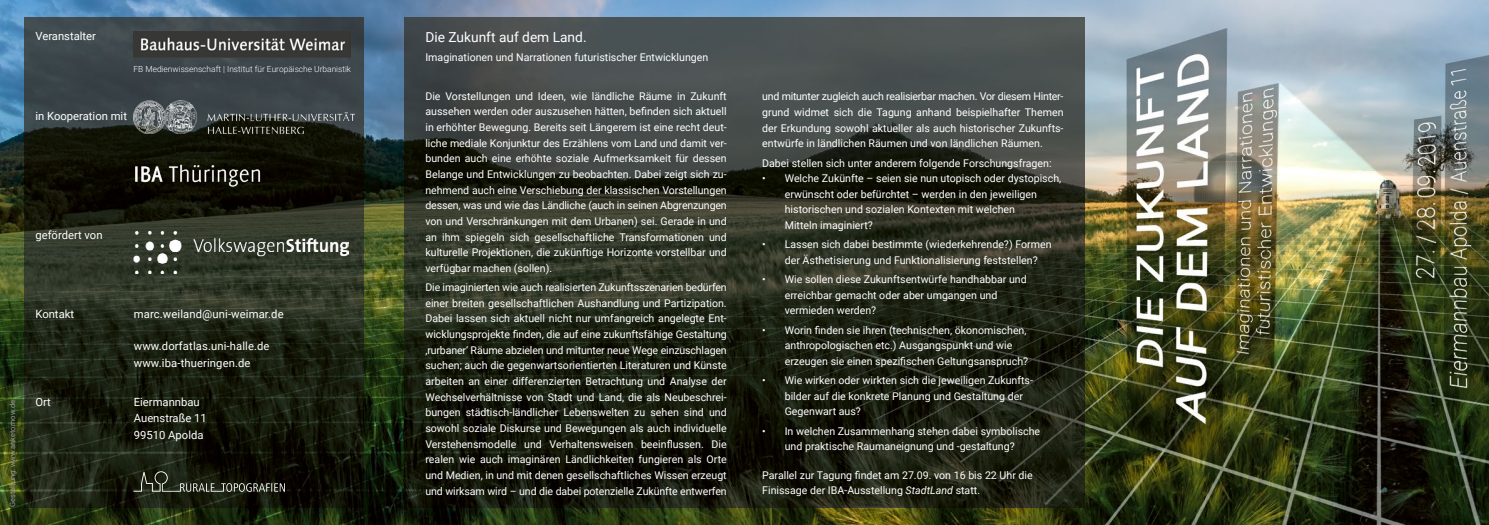
<style>
.page{position:relative;width:1489px;height:525px;background:#fff}
.page>*{position:absolute;margin:0;border:0;box-sizing:border-box;transform-origin:0 0}
.t1{font:13.75px "Roboto";color:#fff}
.t2{font:11.25px/16.2px "Roboto";color:#fff}
.t3{font:10.62px/15.6px "Roboto";color:#fff}
.t4{font:300 8.38px "Roboto";color:#fff}
.t5{font:7.5px "Roboto";color:#9d9e9e}
.s1{font-style:italic}
</style>
<div class="page">
<img style="left:0;top:0;width:1488px;height:524px">
<img style="left:25px;top:18px;width:338px;height:489px">
<img style="left:404px;top:18px;width:680px;height:489px">
<img style="left:133px;top:231px;width:215px;height:42px">
<svg style="left:133px;top:471px;width:152px;height:20px;background:#2e3126"></svg>
<img style="left:133px;top:100px;width:222px;height:34px">
<img style="left:133px;top:163px;width:128px;height:24px">
<img style="left:133px;top:32px;width:218px;height:25px">
<p class="t2" style="left:35px;top:28px;width:62px">Veranstalter</p>
<p class="t4" style="left:133px;top:63px;width:219px">FB Medienwissenschaft | Institut für Europäische Urbanistik</p>
<p class="t2" style="left:35px;top:107px;width:93px">in Kooperation mit</p>
<p class="t2" style="left:35px;top:226px;width:69px">gefördert von</p>
<p class="t5" style="left:7px;top:507px;width:109px;rotate:-90deg">Gestaltung: www.anketornow.de</p>
<p class="t2" style="left:35px;top:305px;width:40px">Kontakt</p>
<p class="t2" style="left:134px;top:305px;width:151px">marc.weiland@uni-weimar.de</p>
<p class="t2" style="left:134px;top:337px;width:137px">www.dorfatlas.uni-halle.de www.iba-thueringen.de</p>
<p class="t2" style="left:35px;top:393px;width:17px">Ort</p>
<p class="t2" style="left:134px;top:393px;width:74px">Eiermannbau<br>Auenstraße 11<br>99510 Apolda</p>
<p class="t1" style="left:425px;top:28px;width:163px">Die Zukunft auf dem Land.</p>
<p class="t3" style="left:425px;top:49px;width:284px">Imaginationen und Narrationen futuristischer Entwicklungen</p>
<p class="t3" style="left:425px;top:88px;width:303px;text-align:justify">Die Vorstellungen und Ideen, wie ländliche Räume in Zukunft aussehen werden oder auszusehen hätten, befinden sich aktuell in erhöhter Bewegung. Bereits seit Längerem ist eine recht deut&shy;liche mediale Konjunktur des Erzählens vom Land und damit ver&shy;bunden auch eine erhöhte soziale Aufmerksamkeit für dessen Belange und Entwicklungen zu beobachten. Dabei zeigt sich zu&shy;nehmend auch eine Verschiebung der klassischen Vorstellungen dessen, was und wie das Ländliche (auch in seinen Abgrenzungen von und Verschränkungen mit dem Urbanen) sei. Gerade in und an ihm spiegeln sich gesellschaftliche Transformationen und kulturelle Projektionen, die zukünftige Horizonte vorstellbar und verfügbar machen (sollen).</p>
<p class="t3" style="left:425px;top:279px;width:303px;text-align:justify">Die imaginierten wie auch realisierten Zukunftsszenarien bedürfen einer breiten gesellschaftlichen Aushandlung und Partizipation.<br>Dabei lassen sich aktuell nicht nur umfangreich angelegte Ent&shy;wicklungsprojekte finden, die auf eine zukunftsfähige Gestaltung ,rurbaner‘ Räume abzielen und mitunter neue Wege einzuschlagen suchen; auch die gegenwartsorientierten Literaturen und Künste arbeiten an einer differenzierten Betrachtung und Analyse der Wechselverhältnisse von Stadt und Land, die als Neubeschrei&shy;bungen städtisch-ländlicher Lebenswelten zu sehen sind und sowohl soziale Diskurse und Bewegungen als auch individuelle Verstehensmodelle und Verhaltensweisen beeinflussen. Die realen wie auch imaginären Ländlichkeiten fungieren als Orte und Medien, in und mit denen gesellschaftliches Wissen erzeugt und wirksam wird – und die dabei potenzielle Zukünfte entwerfen</p>
<p class="t3" style="left:762px;top:88px;width:303px;text-align:justify">und mitunter zugleich auch realisierbar machen. Vor diesem Hinter&shy;grund widmet sich die Tagung anhand beispielhafter Themen der Erkundung sowohl aktueller als auch historischer Zukunfts&shy;entwürfe in ländlichen Räumen und von ländlichen Räumen.</p>
<p class="t3" style="left:762px;top:154px;width:291px">Dabei stellen sich unter anderem folgende Forschungsfragen:</p>
<p class="t3" style="left:784px;top:170px;width:278px;text-indent:-23px">• Welche Zukünfte – seien sie nun utopisch oder dystopisch, erwünscht oder befürchtet – werden in den jeweiligen historischen und sozialen Kontexten mit welchen<br>Mitteln imaginiert?</p>
<p class="t3" style="left:784px;top:236px;width:268px;text-indent:-23px">• Lassen sich dabei bestimmte (wiederkehrende?) Formen der Ästhetisierung und Funktionalisierung feststellen?</p>
<p class="t3" style="left:784px;top:271px;width:243px;text-indent:-23px">• Wie sollen diese Zukunftsentwürfe handhabbar und erreichbar gemacht oder aber umgangen und vermieden werden?</p>
<p class="t3" style="left:784px;top:321px;width:245px;text-indent:-23px">• Worin finden sie ihren (technischen, ökonomischen, anthropologischen etc.) Ausgangspunkt und wie erzeugen sie einen spezifischen Geltungsanspruch?</p>
<p class="t3" style="left:784px;top:372px;width:250px;text-indent:-23px">• Wie wirken oder wirkten sich die jeweiligen Zukunfts&shy;bilder auf die konkrete Planung und Gestaltung der<br>Gegenwart aus?</p>
<p class="t3" style="left:762px;top:422px;width:279px;text-align:center">• In welchen Zusammenhang stehen dabei symbolische und praktische Raumaneignung und -gestaltung?</p>
<p class="t3" style="left:762px;top:466px;width:272px">Parallel zur Tagung findet am 27.09. von 16 bis 22 Uhr die<br>Finissage der IBA-Ausstellung <span class="s1">StadtLand</span> statt.</p>
</div>
